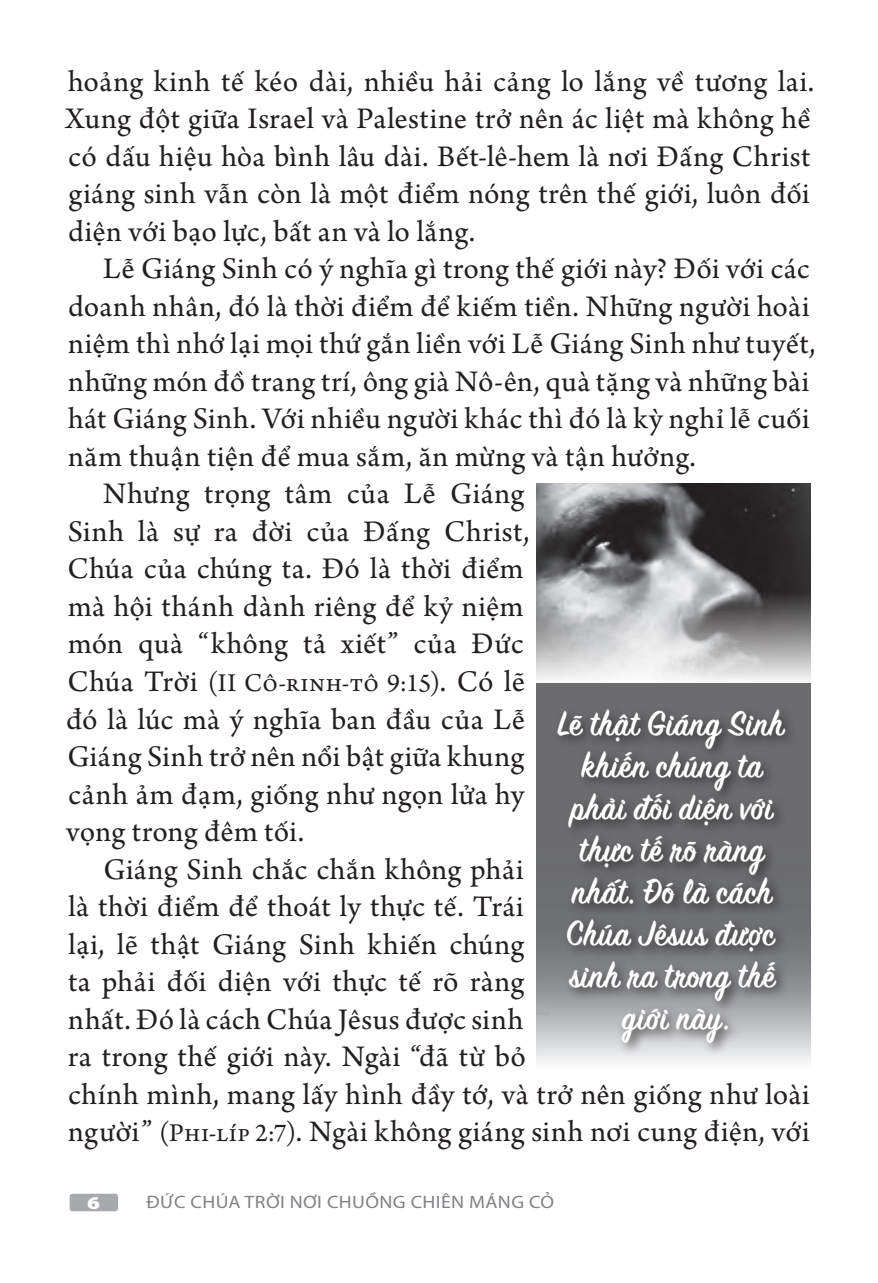
<style>
.page{position:relative;width:878px;height:1283px;background:#fff}
.page>*{position:absolute;margin:0;border:0;box-sizing:border-box;transform-origin:0 0}
.Viet_DS_Pull-Quote_V{font:italic 600 39px/42px "Sign Painter House Script";letter-spacing:.025em;color:#fff;text-align:center;scale:.95 1}
.Viet_DS_Body_INDENTE{font:31.5px/37.5px "Arno Pro";letter-spacing:.015em;color:#231f20}
.Viet_DS_Body_INDENTE-2{font:27px "Arno Pro";letter-spacing:.015em;color:#231f20}
.t1{font:18px "Myriad Pro";letter-spacing:.02em;color:#808285;scale:1.1 1}
.t2{font:900 18px "Myriad Pro";color:#fff;scale:1.25 1}
.s1{font-size:31.5px}
.s2{font-size:27px}
</style>
<div class="page">
<div style="left:70px;top:1193px;width:48px;height:18px;background:#a8a9ad;border-radius:3px"></div>
<div style="left:552px;top:705px;width:246px;height:352px;background:#231f20;opacity:.71"></div>
<svg style="left:536px;top:483px;width:274px;height:200px;background:#888889"></svg>
<p class="Viet_DS_Body_INDENTE" style="left:65px;top:64px;width:750px">hoảng kinh tế kéo dài, nhiều hải cảng lo lắng về tương lai.<br>Xung đột giữa Israel và Palestine trở nên ác liệt mà không hề có dấu hiệu hòa bình lâu dài. Bết-lê-hem là nơi Đấng Christ giáng sinh vẫn còn là một điểm nóng trên thế giới, luôn đối diện với bạo lực, bất an và lo lắng.</p>
<p class="Viet_DS_Body_INDENTE" style="left:68px;top:252px;width:749px;text-indent:35px">Lễ Giáng Sinh có ý nghĩa gì trong thế giới này? Đối với các doanh nhân, đó là thời điểm để kiếm tiền. Những người hoài niệm thì nhớ lại mọi thứ gắn liền với Lễ Giáng Sinh như tuyết, những món đồ trang trí, ông già Nô-ên, quà tặng và những bài hát Giáng Sinh. Với nhiều người khác thì đó là kỳ nghỉ lễ cuối năm thuận tiện để mua sắm, ăn mừng và tận hưởng.</p>
<p class="Viet_DS_Body_INDENTE" style="left:67px;top:477px;width:463px;text-indent:36px">Nhưng trọng tâm của Lễ Giáng<br>Sinh là sự ra đời của Đấng Christ,<br>Chúa của chúng ta. Đó là thời điểm mà hội thánh dành riêng để kỷ niệm món quà “không tả xiết” của Đức</p>
<p class="Viet_DS_Body_INDENTE-2" style="left:67px;top:667px;width:459px"><span class="s1">Chúa Trời</span> (II Cô-rinh-tô 9:15)<span class="s1">. Có lẽ</span></p>
<p class="Viet_DS_Body_INDENTE" style="left:66px;top:702px;width:460px;text-align:justify">đó là lúc mà ý nghĩa ban đầu của Lễ Giáng Sinh trở nên nổi bật giữa khung cảnh ảm đạm, giống như ngọn lửa hy vọng trong đêm tối.</p>
<p class="Viet_DS_Body_INDENTE" style="left:68px;top:852px;width:743px;text-indent:35px">Giáng Sinh chắc chắn không phải<br>là thời điểm để thoát ly thực tế. Trái<br>lại, lẽ thật Giáng Sinh khiến chúng<br>ta phải đối diện với thực tế rõ ràng<br>nhất. Đó là cách Chúa Jêsus được sinh<br>ra trong thế giới này. Ngài “đã từ bỏ<br>chính mình, mang lấy hình đầy tớ, và trở nên giống như loài người” <span class="s2">(Phi-líp 2:7)</span>. Ngài không giáng sinh nơi cung điện, với</p>
<p class="Viet_DS_Pull-Quote_V" style="left:559px;top:706px;width:239px">Lẽ thật Giáng Sinh kh iếnchúng ta phảiđốidiệnvới thựctế rõràng nhất .Đólàcách<br>ChúaJêsusđược sinh ratrong thế giớinày .</p>
<p class="t2" style="left:87px;top:1192px;width:12px">6</p>
<p class="t1" style="left:147px;top:1191px;width:372px">ĐỨC CHÚA TRỜI NƠI CHUỒNG CHIÊN MÁNG CỎ</p>
</div>
